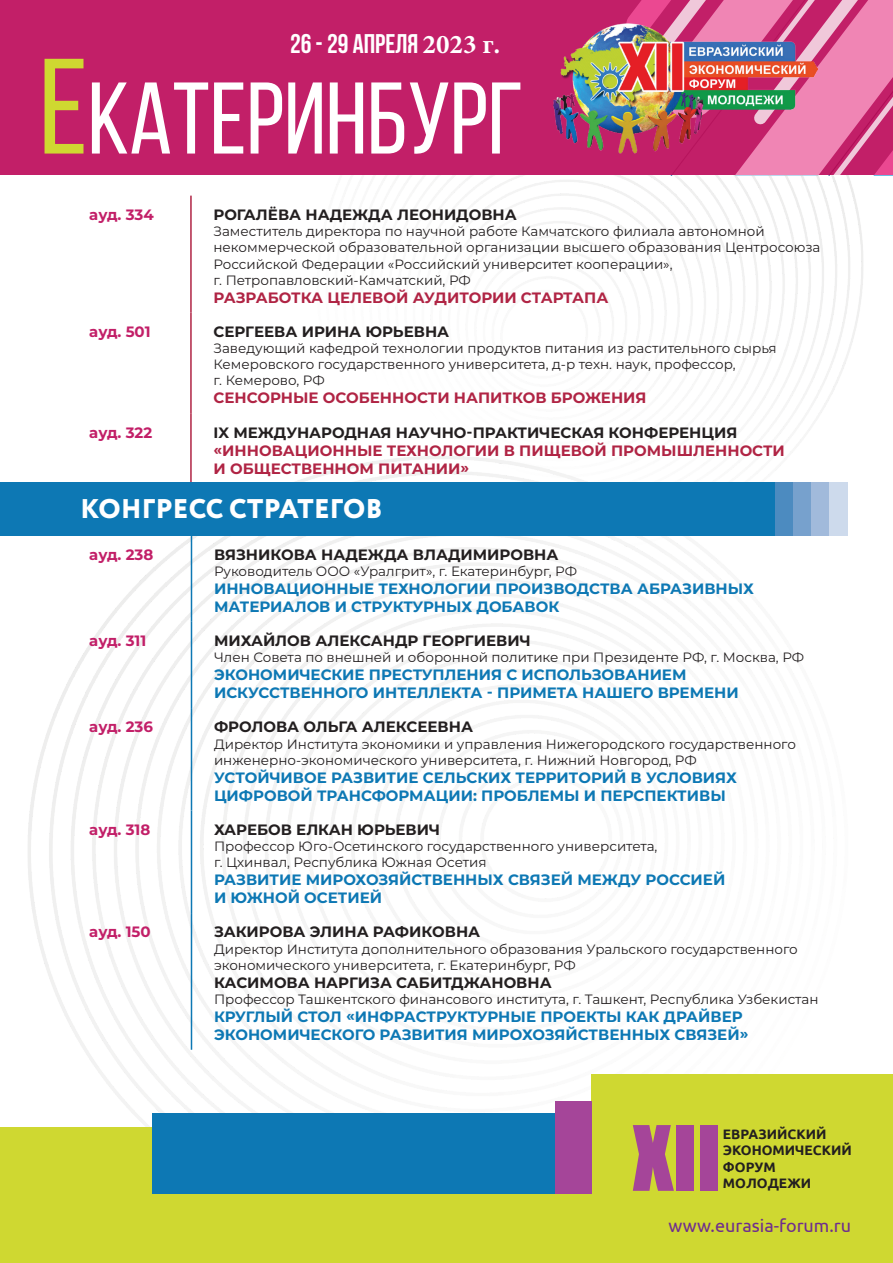
<style>
.page{position:relative;width:893px;height:1263px;background:#fff}
.page>*{position:absolute;margin:0;border:0;box-sizing:border-box;transform-origin:0 0}
.t1{font:101.55px "Bebas Neue";color:#fff}
.t2{font:83.25px "Impact";color:#a54599}
.t3{font:700 27px "Bebas Neue";color:#fff}
.t4{font:800 27px "Circe";letter-spacing:.01em;color:#fff}
.t5{font:18px "Ubuntu";color:#6f2d8e}
.t6{font:700 15px/18px "Montserrat";color:#0d78b4}
.t7{font:700 15px "Montserrat";color:#231f20}
.t8{font:700 15px/18px "Montserrat";color:#b02444}
.t9{font:700 15px "Montserrat";color:#c21f68}
.t10{font:700 13.65px/16.5px "Ubuntu";color:#231f20}
.t11{font:13.5px/16.2px "Montserrat";color:#231f20}
.s1{font-family:"Minion Pro"}
.s2{font-size:135.3px;color:#cfd831}
</style>
<div class="page">
<img style="left:28px;top:175px;width:835px;height:952px">
<div style="left:0;top:0;width:893px;height:175px;background:#c21f68"></div>
<svg style="left:628px;top:0;width:265px;height:175px"></svg>
<img style="left:553px;top:18px;width:264px;height:139px">
<div style="left:0;top:1194px;width:893px;height:69px;background:#cfd831"></div>
<hr style="left:190px;top:196px;width:2px;height:116px;background:#b02444">
<hr style="left:190px;top:312px;width:2px;height:101px;background:#b02444">
<hr style="left:190px;top:413px;width:2px;height:70px;background:#b02444">
<hr style="left:191px;top:535px;width:1px;height:87px;background:#0d78b4">
<hr style="left:191px;top:622px;width:1px;height:86px;background:#0d78b4">
<hr style="left:191px;top:708px;width:1px;height:102px;background:#0d78b4">
<hr style="left:191px;top:810px;width:1px;height:103px;background:#0d78b4">
<hr style="left:191px;top:913px;width:1px;height:137px;background:#0d78b4">
<div style="left:0;top:483px;width:775px;height:53px;background:#0d78b4"></div>
<div style="left:775px;top:483px;width:19px;height:53px;background:#4c8bc0"></div>
<div style="left:794px;top:483px;width:18px;height:53px;background:#77a1cd"></div>
<div style="left:812px;top:483px;width:18px;height:53px;background:#a1badb"></div>
<div style="left:830px;top:483px;width:18px;height:53px;background:#cddaec"></div>
<div style="left:0;top:1127px;width:152px;height:67px;background:#cfd831"></div>
<div style="left:591px;top:1074px;width:302px;height:120px;background:#cfd831"></div>
<div style="left:555px;top:1101px;width:36px;height:93px;background:#a54599"></div>
<div style="left:152px;top:1113px;width:403px;height:81px;background:#0d78b4"></div>
<h3 class="t3" style="left:290px;top:29px;width:212px">26 - 29 апреля <span class="s1">2023 г.</span></h3>
<h1 class="t1" style="left:39px;top:63px;width:486px"><span class="s2">Е</span>катеринбург</h1>
<p class="t9" style="left:89px;top:204px;width:66px">ауд. 334</p>
<p class="t7" style="left:213px;top:204px;width:305px">РОГАЛЁВА НАДЕЖДА ЛЕОНИДОВНА</p>
<p class="t11" style="left:213px;top:223px;width:608px">Заместитель директора по научной работе Камчатского филиала автономной некоммерческой образовательной организации высшего образования Центросоюза Российской Федерации «Российский университет кооперации»,<br>г. Петропавловский-Камчатский, РФ</p>
<p class="t8" style="left:213px;top:288px;width:396px">РАЗРАБОТКА ЦЕЛЕВОЙ АУДИТОРИИ СТАРТАПА</p>
<p class="t9" style="left:89px;top:321px;width:63px">ауд. 501</p>
<p class="t7" style="left:213px;top:321px;width:237px">СЕРГЕЕВА ИРИНА ЮРЬЕВНА</p>
<p class="t11" style="left:213px;top:340px;width:565px">Заведующий кафедрой технологии продуктов питания из растительного сырья<br>Кемеровского государственного университета, д-р техн. наук, профессор,<br>г. Кемерово, РФ</p>
<p class="t8" style="left:213px;top:388px;width:435px">СЕНСОРНЫЕ ОСОБЕННОСТИ НАПИТКОВ БРОЖЕНИЯ</p>
<p class="t9" style="left:89px;top:421px;width:64px">ауд. 322</p>
<p class="t7" style="left:213px;top:421px;width:525px">IX МЕЖДУНАРОДНАЯ НАУЧНО-ПРАКТИЧЕСКАЯ КОНФЕРЕНЦИЯ</p>
<p class="t8" style="left:213px;top:440px;width:573px">«ИННОВАЦИОННЫЕ ТЕХНОЛОГИИ В ПИЩЕВОЙ ПРОМЫШЛЕННОСТИ<br>И ОБЩЕСТВЕННОМ ПИТАНИИ»</p>
<h3 class="t4" style="left:81px;top:490px;width:303px">КОНГРЕСС СТРАТЕГОВ</h3>
<p class="t9" style="left:89px;top:544px;width:66px">ауд. 238</p>
<p class="t7" style="left:214px;top:544px;width:346px">ВЯЗНИКОВА НАДЕЖДА ВЛАДИМИРОВНА</p>
<p class="t11" style="left:214px;top:563px;width:365px">Руководитель ООО «Уралгрит», г. Екатеринбург, РФ</p>
<p class="t6" style="left:214px;top:579px;width:542px">ИННОВАЦИОННЫЕ ТЕХНОЛОГИИ ПРОИЗВОДСТВА АБРАЗИВНЫХ<br>МАТЕРИАЛОВ И СТРУКТУРНЫХ ДОБАВОК</p>
<p class="t9" style="left:89px;top:630px;width:59px">ауд. 311</p>
<p class="t7" style="left:214px;top:630px;width:318px">МИХАЙЛОВ АЛЕКСАНДР ГЕОРГИЕВИЧ</p>
<p class="t11" style="left:214px;top:649px;width:592px">Член Совета по внешней и оборонной политике при Президенте РФ, г. Москва, РФ</p>
<p class="t6" style="left:214px;top:665px;width:526px">ЭКОНОМИЧЕСКИЕ ПРЕСТУПЛЕНИЯ С ИСПОЛЬЗОВАНИЕМ<br>ИСКУССТВЕННОГО ИНТЕЛЛЕКТА - ПРИМЕТА НАШЕГО ВРЕМЕНИ</p>
<p class="t9" style="left:89px;top:716px;width:65px">ауд. 236</p>
<p class="t7" style="left:214px;top:716px;width:260px">ФРОЛОВА ОЛЬГА АЛЕКСЕЕВНА</p>
<p class="t11" style="left:214px;top:735px;width:583px">Директор Института экономики и управления Нижегородского государственного инженерно-экономического университета, г. Нижний Новгород, РФ</p>
<p class="t6" style="left:214px;top:768px;width:525px">УСТОЙЧИВОЕ РАЗВИТИЕ СЕЛЬСКИХ ТЕРРИТОРИЙ В УСЛОВИЯХ<br>ЦИФРОВОЙ ТРАНСФОРМАЦИИ: ПРОБЛЕМЫ И ПЕРСПЕКТИВЫ</p>
<p class="t9" style="left:89px;top:819px;width:63px">ауд. 318</p>
<p class="t7" style="left:214px;top:819px;width:228px">ХАРЕБОВ ЕЛКАН ЮРЬЕВИЧ</p>
<p class="t11" style="left:214px;top:838px;width:445px">Профессор Юго-Осетинского государственного университета, г. Цхинвал, Республика Южная Осетия</p>
<p class="t6" style="left:214px;top:870px;width:513px">РАЗВИТИЕ МИРОХОЗЯЙСТВЕННЫХ СВЯЗЕЙ МЕЖДУ РОССИЕЙ<br>И ЮЖНОЙ ОСЕТИЕЙ</p>
<p class="t9" style="left:89px;top:921px;width:63px">ауд. 150</p>
<p class="t7" style="left:214px;top:921px;width:268px">ЗАКИРОВА ЭЛИНА РАФИКОВНА</p>
<p class="t11" style="left:214px;top:940px;width:585px">Директор Института дополнительного образования Уральского государственного экономического университета, г. Екатеринбург, РФ</p>
<p class="t7" style="left:214px;top:972px;width:339px">КАСИМОВА НАРГИЗА САБИТДЖАНОВНА</p>
<p class="t11" style="left:214px;top:990px;width:606px">Профессор Ташкентского финансового института, г. Ташкент, Республика Узбекистан</p>
<p class="t6" style="left:214px;top:1007px;width:536px">КРУГЛЫЙ СТОЛ «ИНФРАСТРУКТУРНЫЕ ПРОЕКТЫ КАК ДРАЙВЕР<br>ЭКОНОМИЧЕСКОГО РАЗВИТИЯ МИРОХОЗЯЙСТВЕННЫХ СВЯЗЕЙ»</p>
<h2 class="t2" style="left:633px;top:1093px;width:90px">XII</h2>
<p class="t10" style="left:723px;top:1125px;width:130px">ЕВРАЗИЙСКИЙ<br>ЭКОНОМИЧЕСКИЙ<br>ФОРУМ<br>МОЛОДЕЖИ</p>
<h3 class="t5" style="left:669px;top:1215px;width:184px">www.eurasia-forum.ru</h3>
</div>
